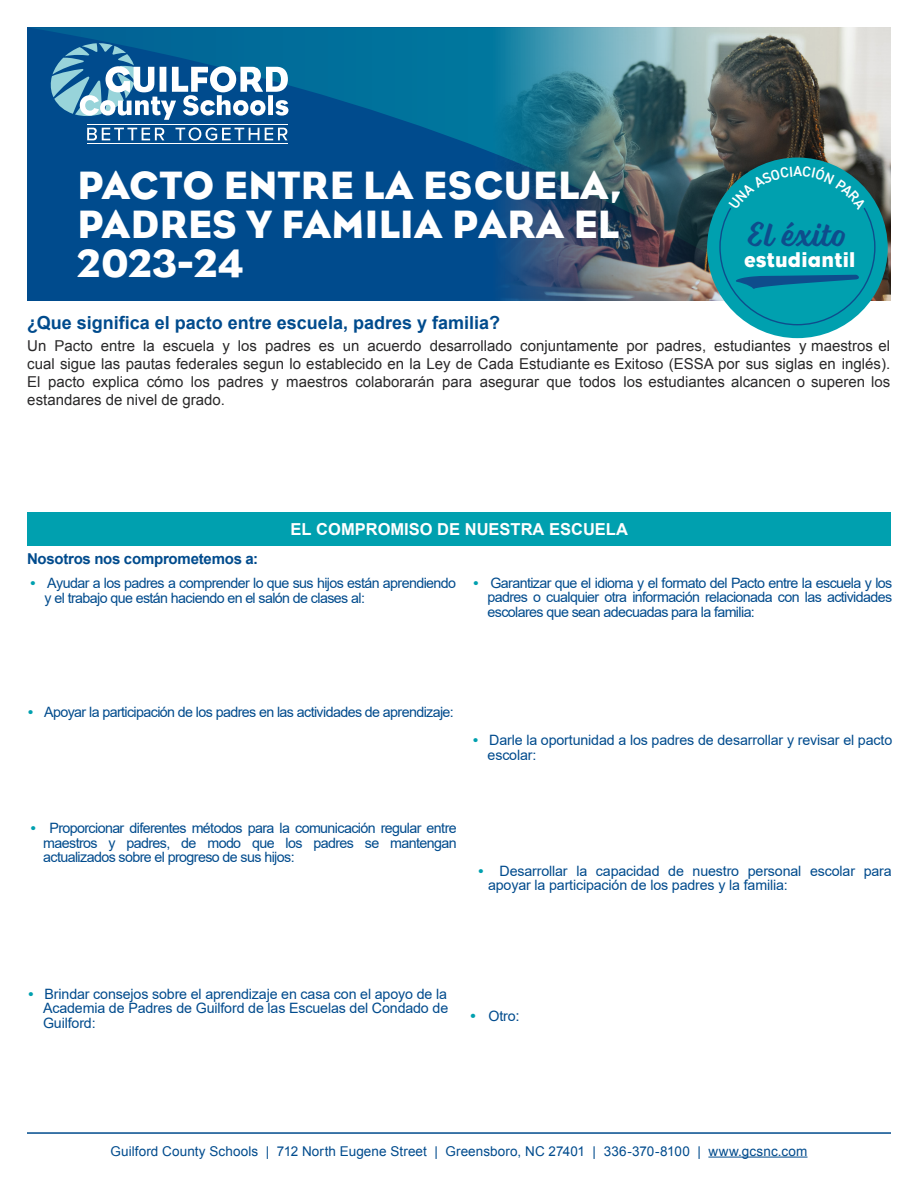
<style>
.page{position:relative;width:918px;height:1188px;background:#fff}
.page>*{position:absolute;margin:0;border:0;box-sizing:border-box;transform-origin:0 0}
.t1{font:40.35px/39.2px "Eagle";letter-spacing:.01em;color:#fff;text-align:justify}
.t2{font:34.8px "Voltage";letter-spacing:.01em;color:#0e4d8c}
.t3{font:21.45px "Eagle";letter-spacing:.01em;color:#fff}
.Main_Paragraph{font:700 18px "Arial";color:#004b8d}
.Subheader_Bar{font:700 16.5px "Arial";color:#fff}
.Main_Paragraph-2{font:15px/18px "Arial";color:#292829;text-align:justify}
.Subheader_1{font:700 15px "Arial";letter-spacing:-.015em;color:#004b8d}
.t4{font:600 14.55px "DIN2014";color:#fff}
.t5{font:14.25px/14.2px "Arial";letter-spacing:-.04em;color:#004b8d;text-align:justify}
.t6{font:14.25px/14.2px "Arial";letter-spacing:-.01em;color:#004b8d}
.t7{font:14.25px "Arial";color:#004b8d}
.Main_Paragraph-3{font:13.5px "Arial";letter-spacing:.01em;color:#004b8d}
.s1{font-weight:700;color:#00a0af}
.s2{font-weight:700;font-size:15px;color:#00a0af}
.s3{font-size:15px}
</style>
<div class="page">
<svg style="left:27px;top:27px;width:441px;height:273px;background:#00528f"></svg>
<svg style="left:51px;top:43px;width:237px;height:77px"></svg>
<hr style="left:87px;top:124px;width:200px;height:1px;background:#fff">
<hr style="left:87px;top:143px;width:200px;height:1px;background:#fff">
<svg style="left:87px;top:128px;width:77px;height:12px"></svg>
<svg style="left:175px;top:127px;width:84px;height:14px"></svg>
<svg style="left:265px;top:128px;width:22px;height:12px"></svg>
<img style="left:468px;top:27px;width:423px;height:273px">
<hr style="left:27px;top:1132px;width:864px;height:2px;background:#004b8d">
<div style="left:27px;top:513px;width:864px;height:33px;background:#00a0af"></div>
<hr style="left:708px;top:1157px;width:100px;height:1px;background:#004b8d">
<div style="left:707px;top:158px;width:181px;height:180px;background:#00a0af;border-radius:50%"></div>
<svg style="left:719px;top:166px;width:157px;height:159px"></svg>
<p class="t4" style="left:794px;top:162px;width:10px">A</p>
<p class="t1" style="left:77px;top:166px;width:545px">PACTO ENTRE LA ESCUELA, PADRES Y FAMILIA PARA EL 2023-24</p>
<p class="Main_Paragraph" style="left:27px;top:310px;width:474px">¿Que significa el pacto entre escuela, padres y familia?</p>
<p class="Main_Paragraph-2" style="left:27px;top:337px;width:864px">Un Pacto entre la escuela y los padres es un acuerdo desarrollado conjuntamente por padres, estudiantes y maestros el cual sigue las pautas federales segun lo establecido en la Ley de Cada Estudiante es Exitoso (ESSA por sus siglas en inglés).<br>El pacto explica cómo los padres y maestros colaborarán para asegurar que todos los estudiantes alcancen o superen los estandares de nivel de grado.</p>
<p class="t2" style="left:748px;top:214px;width:100px">El éxito</p>
<p class="t3" style="left:744px;top:248px;width:113px">estudiantil</p>
<p class="Subheader_1" style="left:27px;top:549px;width:233px">Nosotros nos comprometemos a:</p>
<p class="Subheader_Bar" style="left:291px;top:519px;width:339px">EL COMPROMISO DE NUESTRA ESCUELA</p>
<p class="t5" style="left:45px;top:576px;width:413px;text-indent:-14px"><span class="s1">•</span> Ayudar a los padres a comprender lo que sus hijos están aprendiendo y el trabajo que están haciendo en el salón de clases al:</p>
<p class="t5" style="left:488px;top:576px;width:406px;text-indent:-14px"><span class="s1">•</span> Garantizar que el idioma y el formato del Pacto entre la escuela y los padres o cualquier otra información relacionada con las actividades escolares que sean adecuadas para la familia:</p>
<p class="t5" style="left:28px;top:705px;width:427px"><span class="s1">•</span> Apoyar la participación de los padres en las actividades de aprendizaje:</p>
<p class="t6" style="left:488px;top:733px;width:406px;text-indent:-15px"><span class="s1">•</span> Darle la oportunidad a los padres de desarrollar y revisar el pacto escolar:</p>
<p class="t5" style="left:43px;top:821px;width:415px;text-indent:-12px"><span class="s1">•</span> Proporcionar diferentes métodos para la comunicación regular entre maestros y padres, de modo que los padres se mantengan actualizados sobre el progreso de sus hijos:</p>
<p class="t6" style="left:488px;top:864px;width:405px;text-indent:-10px"><span class="s1">•</span> Desarrollar la capacidad de nuestro personal escolar para apoyar la participación de los padres y la familia:</p>
<p class="t5" style="left:43px;top:987px;width:407px;text-indent:-15px"><span class="s1">•</span> Brindar consejos sobre el aprendizaje en casa con el apoyo de la Academia de Padres de Guilford de las Escuelas del Condado de Guilford:</p>
<p class="t7" style="left:470px;top:1006px;width:51px"><span class="s2">•</span> Otro<span class="s3">:</span></p>
<p class="Main_Paragraph-3" style="left:110px;top:1142px;width:699px">Guilford County Schools | 712 North Eugene Street | Greensboro, NC 27401 | 336-370-8100 | www.gcsnc.com</p>
</div>
